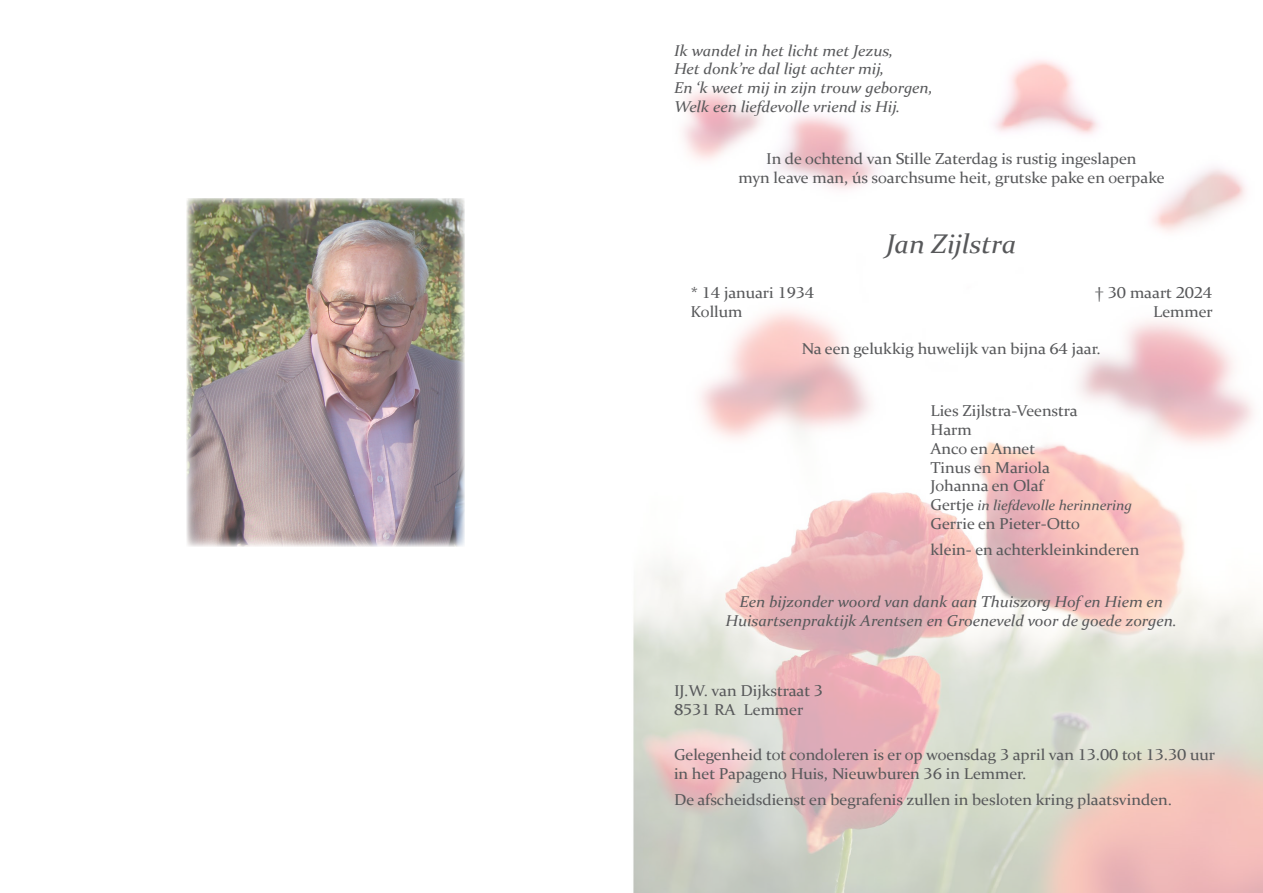
<style>
.page{position:relative;width:1263px;height:893px;background:#fff}
.page>*{position:absolute;margin:0;border:0;box-sizing:border-box;transform-origin:0 0}
._1_adobe_cursief{font:italic 27px "Constantia";letter-spacing:-.005em;color:#57585a;scale:1.05 1}
._1_adobe_cursief-2{font:15.75px/18.8px "Constantia";letter-spacing:-.005em;color:#57585a;scale:1.05 1}
._1_adobe_cursief-3{font:italic 15.75px/18.8px "Constantia";letter-spacing:-.005em;color:#57585a;scale:1.05 1}
._1_adobe_cursief-4{font:italic 14.25px "Constantia";letter-spacing:-.005em;color:#57585a;scale:1.05 1}
.s1{font-style:normal;font-size:15.75px}
</style>
<div class="page">
<img style="left:633px;top:60px;width:630px;height:833px">
<img style="left:187px;top:198px;width:277px;height:348px">
<p class="_1_adobe_cursief-3" style="left:674px;top:40px;width:248px">Ik wandel in het licht met Jezus,<br>Het donk’re dal ligt achter mij,<br>En ‘k weet mij in zijn trouw geborgen, Welk een liefdevolle vriend is Hij.</p>
<p class="_1_adobe_cursief-2" style="left:738px;top:149px;width:407px;text-align:center">In de ochtend van Stille Zaterdag is rustig ingeslapen<br>myn leave man, ús soarchsume heit, grutske pake en oerpake</p>
<p class="_1_adobe_cursief" style="left:886px;top:226px;width:125px">Jan Zijlstra</p>
<p class="_1_adobe_cursief-2" style="left:691px;top:283px;width:119px">* 14 januari 1934</p>
<p class="_1_adobe_cursief-2" style="left:1095px;top:283px;width:113px">† 30 maart 2024</p>
<p class="_1_adobe_cursief-2" style="left:690px;top:301px;width:51px">Kollum</p>
<p class="_1_adobe_cursief-2" style="left:1153px;top:301px;width:58px">Lemmer</p>
<p class="_1_adobe_cursief-2" style="left:802px;top:339px;width:286px">Na een gelukkig huwelijk van bijna 64 jaar.</p>
<p class="_1_adobe_cursief-2" style="left:930px;top:401px;width:142px">Lies Zijlstra-Veenstra<br>Harm<br>Anco en Annet<br>Tinus en Mariola<br>Johanna en Olaf</p>
<p class="_1_adobe_cursief-4" style="left:930px;top:496px;width:193px"><span class="s1">Gertje</span> in liefdevolle herinnering</p>
<p class="_1_adobe_cursief-2" style="left:930px;top:513px;width:144px">Gerrie en Pieter-Otto</p>
<p class="_1_adobe_cursief-2" style="left:930px;top:539px;width:200px">klein- en achterkleinkinderen</p>
<p class="_1_adobe_cursief-3" style="left:725px;top:591px;width:431px;text-align:center">Een bijzonder woord van dank aan Thuiszorg Hof en Hiem en<br>Huisartsenpraktijk Arentsen en Groeneveld voor de goede zorgen.</p>
<p class="_1_adobe_cursief-2" style="left:674px;top:681px;width:143px">IJ.W. van Dijkstraat 3<br>8531 RA Lemmer</p>
<p class="_1_adobe_cursief-2" style="left:674px;top:744px;width:517px">Gelegenheid tot condoleren is er op woensdag 3 april van 13.00 tot 13.30 uur in het Papageno Huis, Nieuwburen 36 in Lemmer.</p>
<p class="_1_adobe_cursief-2" style="left:674px;top:789px;width:476px">De afscheidsdienst en begrafenis zullen in besloten kring plaatsvinden.</p>
</div>
